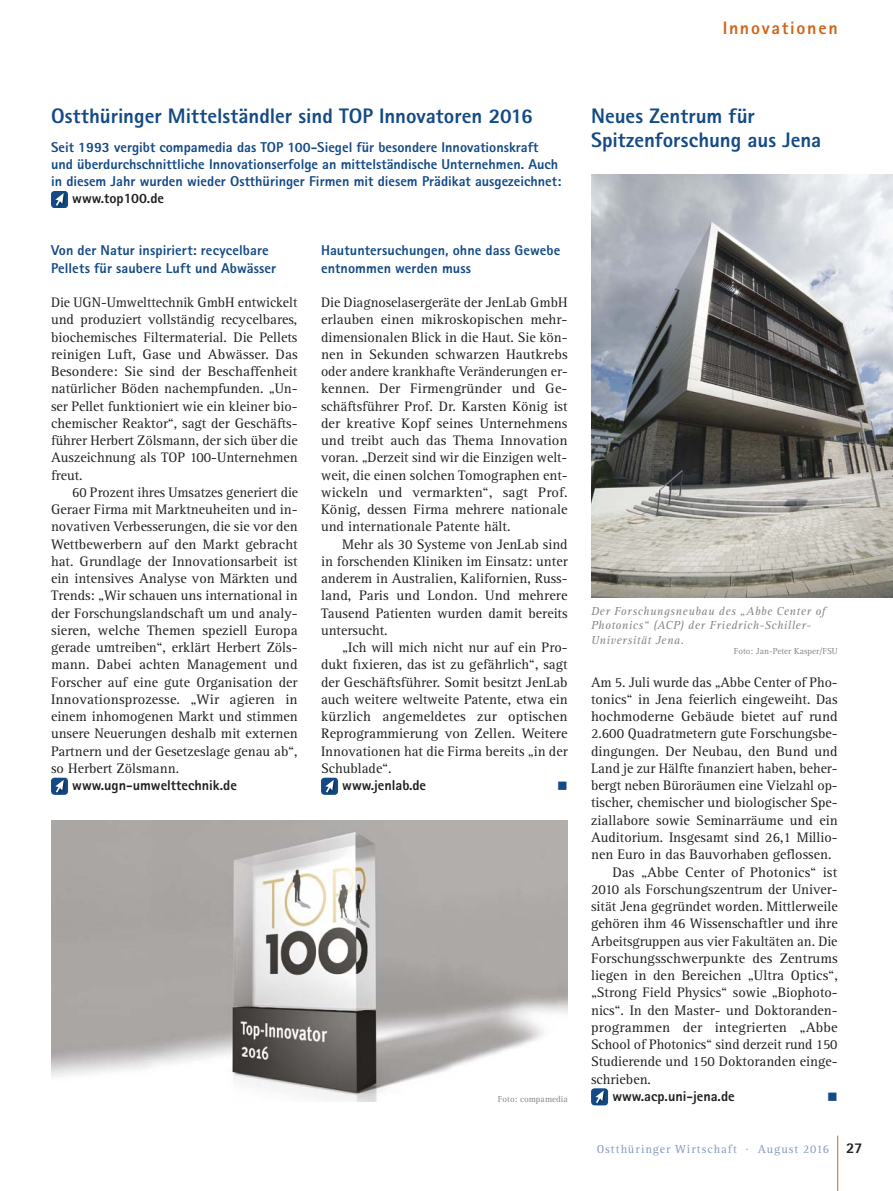
<style>
.page{position:relative;width:893px;height:1191px;background:#fff}
.page>*{position:absolute;margin:0;border:0;box-sizing:border-box;transform-origin:0 0}
.t1{font:800 21px/24px "Agfa Rotis Sans Serif";color:#144a85}
.t2{font:800 18px "Agfa Rotis Sans Serif";letter-spacing:.095em;color:#d06519}
.t3{font:14.25px/17.2px "Agfa Rotis Serif";color:#20201e;text-align:justify}
.t4{font:800 14.25px/17.2px "Agfa Rotis Sans Serif";color:#144a85}
.t5{font:800 14.25px "Agfa Rotis Sans Serif";color:#20201e}
.t6{font:14.25px "Wingdings";color:#144a85}
.t7{font:italic 12px/14.4px "Agfa Rotis Serif";letter-spacing:.04em;color:#868685}
.t8{font:12px "Agfa Rotis Serif";letter-spacing:.08em;color:#8496bf}
.t9{font:9px "Agfa Rotis Serif";color:#868685}
.s1{font-family:"Agfa Rotis Sans Serif";font-weight:800;font-size:15px;color:#20201e}
</style>
<div class="page">
<hr style="left:837px;top:1135px;width:1px;height:56px;background:#d06519">
<div style="left:51px;top:191px;width:17px;height:17px;background:#144a85;border-radius:3px"></div>
<svg style="left:55px;top:193px;width:12px;height:15px"></svg>
<div style="left:591px;top:1088px;width:17px;height:17px;background:#144a85;border-radius:3px"></div>
<svg style="left:594px;top:1090px;width:13px;height:16px"></svg>
<div style="left:51px;top:777px;width:17px;height:17px;background:#144a85;border-radius:3px"></div>
<svg style="left:54px;top:780px;width:13px;height:15px"></svg>
<div style="left:321px;top:777px;width:17px;height:17px;background:#144a85;border-radius:3px"></div>
<svg style="left:324px;top:780px;width:13px;height:15px"></svg>
<img style="left:51px;top:821px;width:517px;height:280px">
<img style="left:591px;top:174px;width:302px;height:423px">
<p class="t2" style="left:723px;top:16px;width:117px">Innovationen</p>
<h1 class="t1" style="left:51px;top:103px;width:483px">Ostthüringer Mittelständler sind TOP Innovatoren 2016</h1>
<p class="t4" style="left:51px;top:138px;width:512px">Seit 1993 vergibt compamedia das TOP 100-Siegel für besondere Innovationskraft und überdurchschnittliche Innovationserfolge an mittelständische Unternehmen. Auch in diesem Jahr wurden wieder Ostthüringer Firmen mit diesem Prädikat ausgezeichnet:</p>
<p class="t5" style="left:72px;top:190px;width:93px">www.top100.de</p>
<p class="t4" style="left:51px;top:242px;width:227px">Von der Natur inspiriert: recycelbare<br>Pellets für saubere Luft und Abwässer</p>
<p class="t3" style="left:51px;top:294px;width:248px">Die UGN-Umwelttechnik GmbH entwickelt und produziert vollständig recycelbares, biochemisches Filtermaterial. Die Pellets reinigen Luft, Gase und Abwässer. Das Besondere: Sie sind der Beschaffenheit natürlicher Böden nachempfunden. „Un&shy;ser Pellet funktioniert wie ein kleiner bio&shy;chemischer Reaktor“, sagt der Geschäfts&shy;führer Herbert Zölsmann, der sich über die Auszeichnung als TOP 100-Unternehmen freut.</p>
<p class="t3" style="left:51px;top:484px;width:249px;text-indent:21px">60 Prozent ihres Umsatzes generiert die Geraer Firma mit Marktneuheiten und in&shy;novativen Verbesserungen, die sie vor den Wettbewerbern auf den Markt gebracht hat. Grundlage der Innovationsarbeit ist ein intensives Analyse von Märkten und Trends: „Wir schauen uns international in der Forschungslandschaft um und analy&shy;sieren, welche Themen speziell Europa gerade umtreiben“, erklärt Herbert Zöls&shy;mann. Dabei achten Management und Forscher auf eine gute Organisation der Innovationsprozesse. „Wir agieren in einem inhomogenen Markt und stimmen unsere Neuerungen deshalb mit externen Partnern und der Gesetzeslage genau ab“, so Herbert Zölsmann.</p>
<p class="t5" style="left:72px;top:776px;width:166px">www.ugn-umwelttechnik.de</p>
<p class="t4" style="left:321px;top:242px;width:241px">Hautuntersuchungen, ohne dass Gewebe entnommen werden muss</p>
<p class="t3" style="left:321px;top:294px;width:248px">Die Diagnoselasergeräte der JenLab GmbH erlauben einen mikroskopischen mehr&shy;dimensionalen Blick in die Haut. Sie kön&shy;nen in Sekunden schwarzen Hautkrebs oder andere krankhafte Veränderungen er&shy;kennen. Der Firmengründer und Ge&shy;schäftsführer Prof. Dr. Karsten König ist der kreative Kopf seines Unternehmens und treibt auch das Thema Innovation voran. „Derzeit sind wir die Einzigen welt&shy;weit, die einen solchen Tomographen ent&shy;wickeln und vermarkten“, sagt Prof.<br>König, dessen Firma mehrere nationale und internationale Patente hält.</p>
<p class="t3" style="left:321px;top:535px;width:248px;text-indent:21px">Mehr als 30 Systeme von JenLab sind in forschenden Kliniken im Einsatz: unter anderem in Australien, Kalifornien, Russ&shy;land, Paris und London. Und mehrere Tausend Patienten wurden damit bereits untersucht.</p>
<p class="t3" style="left:321px;top:639px;width:248px;text-indent:21px">„Ich will mich nicht nur auf ein Pro&shy;dukt fixieren, das ist zu gefährlich“, sagt der Geschäftsführer. Somit besitzt JenLab auch weitere weltweite Patente, etwa ein kürzlich angemeldetes zur optischen Reprogrammierung von Zellen. Weitere Innovationen hat die Firma bereits „in der Schublade“.</p>
<p class="t5" style="left:342px;top:776px;width:85px">www.jenlab.de</p>
<p class="t6" style="left:557px;top:778px;width:12px">■</p>
<p class="t9" style="left:498px;top:1093px;width:71px">Foto: compamedia</p>
<h1 class="t1" style="left:591px;top:103px;width:232px">Neues Zentrum für<br>Spitzenforschung aus Jena</h1>
<p class="t7" style="left:591px;top:604px;width:236px">Der Forschungsneubau des „Abbe Center of<br>Photonics“ (ACP) der Friedrich-Schiller-<br>Universität Jena.</p>
<p class="t9" style="left:734px;top:646px;width:105px">Foto: Jan-Peter Kasper/FSU</p>
<p class="t3" style="left:591px;top:673px;width:248px">Am 5. Juli wurde das „Abbe Center of Pho-</p>
<p class="t3" style="left:591px;top:691px;width:248px">tonics“ in Jena feierlich eingeweiht. Das</p>
<p class="t3" style="left:591px;top:708px;width:248px">hochmoderne Gebäude bietet auf rund</p>
<p class="t3" style="left:591px;top:725px;width:248px">2.600 Quadratmetern gute Forschungsbe-</p>
<p class="t3" style="left:591px;top:742px;width:248px">dingungen. Der Neubau, den Bund und</p>
<p class="t3" style="left:591px;top:760px;width:248px">Land je zur Hälfte finanziert haben, beher-</p>
<p class="t3" style="left:591px;top:777px;width:248px">bergt neben Büroräumen eine Vielzahl op-</p>
<p class="t3" style="left:591px;top:794px;width:248px">tischer, chemischer und biologischer Spe-</p>
<p class="t3" style="left:591px;top:811px;width:248px">ziallabore sowie Seminarräume und ein</p>
<p class="t3" style="left:591px;top:829px;width:248px">Auditorium. Insgesamt sind 26,1 Millio-</p>
<p class="t3" style="left:591px;top:846px;width:242px">nen Euro in das Bauvorhaben geflossen.</p>
<p class="t3" style="left:612px;top:863px;width:226px">Das „Abbe Center of Photonics“ ist</p>
<p class="t3" style="left:591px;top:880px;width:248px">2010 als Forschungszentrum der Univer-</p>
<p class="t3" style="left:591px;top:898px;width:248px">sität Jena gegründet worden. Mittlerweile</p>
<p class="t3" style="left:591px;top:915px;width:248px">gehören ihm 46 Wissenschaftler und ihre</p>
<p class="t3" style="left:591px;top:932px;width:248px">Arbeitsgruppen aus vier Fakultäten an. Die</p>
<p class="t3" style="left:591px;top:949px;width:248px">Forschungsschwerpunkte des Zentrums</p>
<p class="t3" style="left:591px;top:967px;width:248px">liegen in den Bereichen „Ultra Optics“,</p>
<p class="t3" style="left:591px;top:984px;width:248px">„Strong Field Physics“ sowie „Biophoto-</p>
<p class="t3" style="left:591px;top:1001px;width:248px">nics“. In den Master- und Doktoranden-</p>
<p class="t3" style="left:591px;top:1018px;width:248px">programmen der integrierten „Abbe</p>
<p class="t3" style="left:591px;top:1036px;width:248px">School of Photonics“ sind derzeit rund 150</p>
<p class="t3" style="left:591px;top:1053px;width:248px">Studierende und 150 Doktoranden einge-</p>
<p class="t3" style="left:591px;top:1070px;width:61px">schrieben.</p>
<p class="t5" style="left:612px;top:1087px;width:124px">www.acp.uni-jena.de</p>
<p class="t6" style="left:827px;top:1088px;width:12px">■</p>
<p class="t8" style="left:597px;top:1141px;width:267px">Ostthüringer Wirtschaft · August 2016 <span class="s1">27</span></p>
</div>
